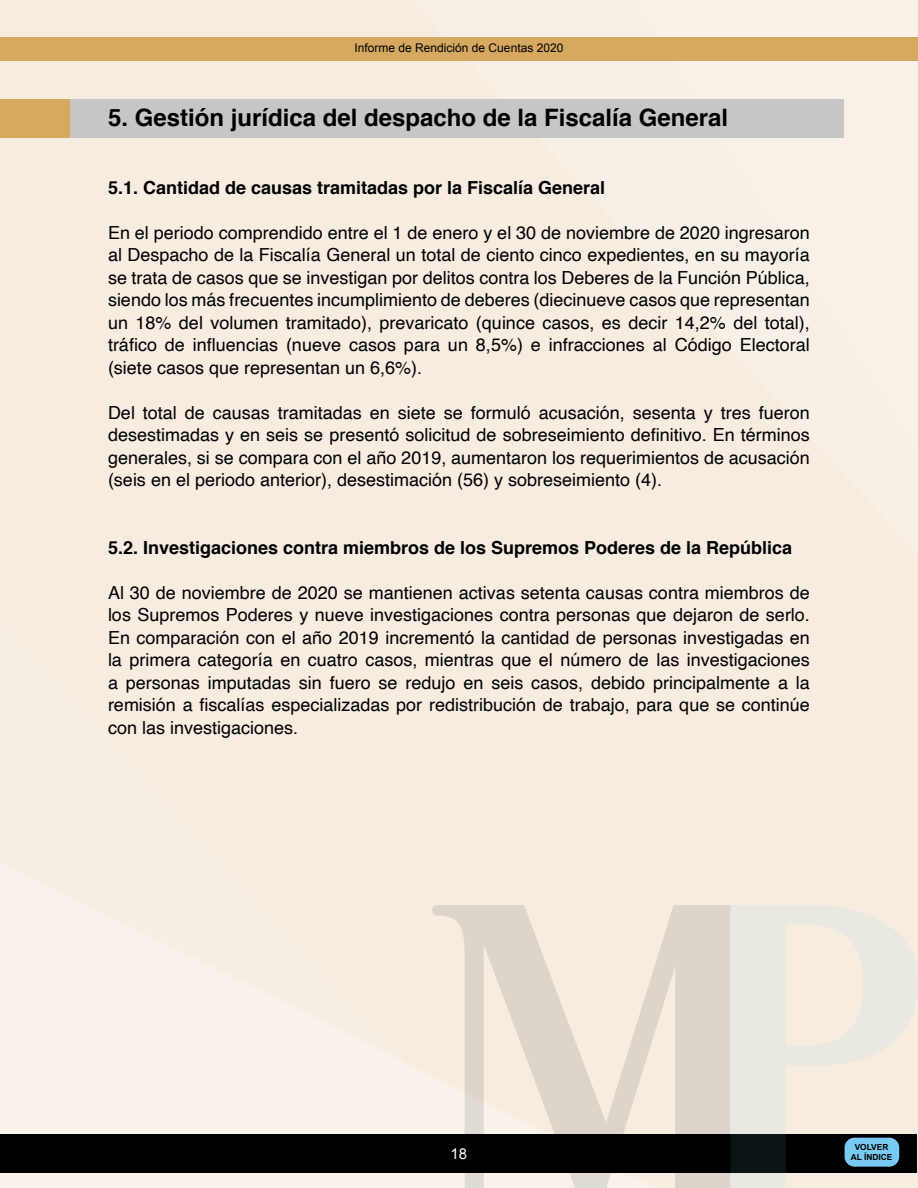
<style>
.page{position:relative;width:918px;height:1188px;background:#f6ece0}
.page>*{position:absolute;margin:0;border:0;box-sizing:border-box;transform-origin:0 0}
.t1{font:700 24px "Helvetica";color:#000}
.t2{font:18px/22.5px "Helvetica";color:#000;text-align:justify}
.t3{font:700 18px "Helvetica";color:#000}
.t4{font:15px "Arial";color:#fff}
.t5{font:12px "Arial";color:#000}
.t6{font:700 8.4px/10.1px "Arial";color:#000;text-align:center}
</style>
<div class="page">
<svg style="left:0;top:862px;width:432px;height:326px"></svg>
<div style="left:0;top:901px;width:346px;height:287px;background:#f8f2eb"></div>
<div style="left:0;top:37px;width:918px;height:23px;background:#d7a960"></div>
<div style="left:1px;top:1134px;width:916px;height:39px;background:#000"></div>
<svg style="left:730px;top:905px;width:188px;height:283px;fill:#e9e8e0"></svg>
<svg style="left:432px;top:905px;width:298px;height:283px"></svg>
<div style="left:845px;top:1138px;width:54px;height:29px;background:#79caf3;border-radius:10px"></div>
<div style="left:1px;top:99px;width:843px;height:39px;background:#c6c6c6"></div>
<div style="left:0;top:99px;width:69px;height:39px;background:#d7a960"></div>
<p class="t5" style="left:355px;top:40px;width:210px">Informe de Rendición de Cuentas 2020</p>
<h1 class="t1" style="left:108px;top:98px;width:622px">5. Gestión jurídica del despacho de la Fiscalía General</h1>
<p class="t3" style="left:108px;top:173px;width:499px">5.1. Cantidad de causas tramitadas por la Fiscalía General</p>
<p class="t2" style="left:108px;top:221px;width:703px">En el periodo comprendido entre el 1 de enero y el 30 de noviembre de 2020 ingresaron al Despacho de la Fiscalía General un total de ciento cinco expedientes, en su mayoría se trata de casos que se investigan por delitos contra los Deberes de la Función Pública, siendo los más frecuentes incumplimiento de deberes (diecinueve casos que representan un 18% del volumen tramitado), prevaricato (quince casos, es decir 14,2% del total), tráfico de influencias (nueve casos para un 8,5%) e infracciones al Código Electoral (siete casos que representan un 6,6%).</p>
<p class="t2" style="left:108px;top:401px;width:703px">Del total de causas tramitadas en siete se formuló acusación, sesenta y tres fueron desestimadas y en seis se presentó solicitud de sobreseimiento definitivo. En términos generales, si se compara con el año 2019, aumentaron los requerimientos de acusación (seis en el periodo anterior), desestimación (56) y sobreseimiento (4).</p>
<p class="t3" style="left:108px;top:533px;width:686px">5.2. Investigaciones contra miembros de los Supremos Poderes de la República</p>
<p class="t2" style="left:108px;top:581px;width:704px">Al 30 de noviembre de 2020 se mantienen activas setenta causas contra miembros de los Supremos Poderes y nueve investigaciones contra personas que dejaron de serlo.<br>En comparación con el año 2019 incrementó la cantidad de personas investigadas en la primera categoría en cuatro casos, mientras que el número de las investigaciones a personas imputadas sin fuero se redujo en seis casos, debido principalmente a la remisión a fiscalías especializadas por redistribución de trabajo, para que se continúe con las investigaciones.</p>
<p class="t4" style="left:451px;top:1144px;width:18px">18</p>
<p class="t6" style="left:851px;top:1142px;width:43px">VOLVER<br>AL ÍNDICE</p>
</div>
